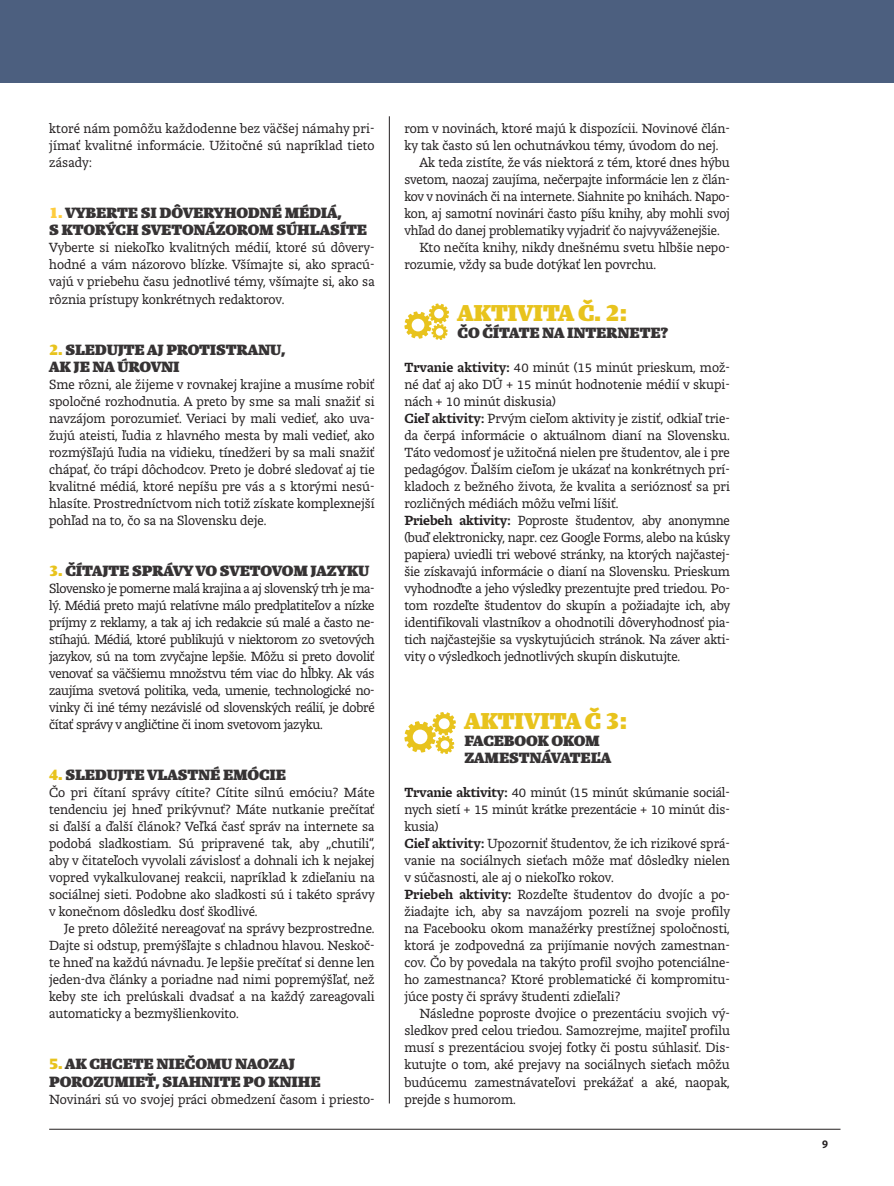
<style>
.page{position:relative;width:894px;height:1186px;background:#fff}
.page>*{position:absolute;margin:0;border:0;box-sizing:border-box;transform-origin:0 0}
.aktivita{font:900 25.5px "Lumin Display Std";letter-spacing:-.01em;color:#e8c31d}
.vynaska_nadpis_red{font:900 16.5px/17px "Lumin Display Std";letter-spacing:-.01em;color:#363334}
.medzititul2{font:900 16.5px "Lumin Display Std";letter-spacing:-.01em;color:#363334}
.text{font:300 14.7px/17px "Lumin Std";color:#231f20;text-align:justify}
.DO_PAGINY2{font:500 12px "Lumin Sans Std";color:#231f20}
.s1{color:#fecc3e}
.s2{color:#e8c31d}
.s3{font-weight:500}
</style>
<div class="page">
<hr style="left:49px;top:1128px;width:791px;height:1px;background:#231f20">
<svg style="left:404px;top:303px;width:45px;height:37px"></svg>
<svg style="left:404px;top:712px;width:52px;height:41px"></svg>
<hr style="left:389px;top:116px;width:1px;height:987px;background:#231f20">
<div style="left:0;top:0;width:893px;height:82px;background:#4c5f7f"></div>
<p class="text" style="left:49px;top:120px;width:327px">ktoré nám pomôžu každodenne bez väčšej námahy pri&shy;jímať kvalitné informácie. Užitočné sú napríklad tieto zásady:</p>
<p class="vynaska_nadpis_red" style="left:49px;top:204px;width:319px"><span class="s1">1.</span> VYBERTE SI DÔVERYHODNÉ MÉDIÁ,<br>S KTORÝCH SVETONÁZOROM SÚHLASÍTE</p>
<p class="text" style="left:49px;top:239px;width:327px">Vyberte si niekoľko kvalitných médií, ktoré sú dôvery&shy;hodné a vám názorovo blízke. Všímajte si, ako spracú&shy;vajú v priebehu času jednotlivé témy, všímajte si, ako sa rôznia prístupy konkrétnych redaktorov.</p>
<p class="vynaska_nadpis_red" style="left:49px;top:340px;width:238px"><span class="s2">2.</span> SLEDUJTE AJ PROTISTRANU,</p>
<p class="vynaska_nadpis_red" style="left:49px;top:357px;width:132px">AK JE NA ÚROVNI</p>
<p class="text" style="left:49px;top:375px;width:327px">Sme rôzni, ale žijeme v rovnakej krajine a musíme robiť spoločné rozhodnutia. A preto by sme sa mali snažiť si navzájom porozumieť. Veriaci by mali vedieť, ako uva&shy;žujú ateisti, ľudia z hlavného mesta by mali vedieť, ako rozmýšľajú ľudia na vidieku, tínedžeri by sa mali snažiť chápať, čo trápi dôchodcov. Preto je dobré sledovať aj tie kvalitné médiá, ktoré nepíšu pre vás a s ktorými nesú&shy;hlasíte. Prostredníctvom nich totiž získate komplexnejší pohľad na to, čo sa na Slovensku deje.</p>
<p class="vynaska_nadpis_red" style="left:49px;top:561px;width:322px"><span class="s2">3.</span> ČÍTAJTE SPRÁVY VO SVETOVOM JAZYKU</p>
<p class="text" style="left:49px;top:579px;width:327px">Slovensko je pomerne malá krajina a aj slovenský trh je ma&shy;lý. Médiá preto majú relatívne málo predplatiteľov a nízke príjmy z reklamy, a tak aj ich redakcie sú malé a často ne&shy;stíhajú. Médiá, ktoré publikujú v niektorom zo svetových jazykov, sú na tom zvyčajne lepšie. Môžu si preto dovoliť venovať sa väčšiemu množstvu tém viac do hĺbky. Ak vás zaujíma svetová politika, veda, umenie, technologické no&shy;vinky či iné témy nezávislé od slovenských reálií, je dobré čítať správy v angličtine či inom svetovom jazyku.</p>
<p class="vynaska_nadpis_red" style="left:49px;top:765px;width:238px"><span class="s2">4.</span> SLEDUJTE VLASTNÉ EMÓCIE</p>
<p class="text" style="left:49px;top:783px;width:327px">Čo pri čítaní správy cítite? Cítite silnú emóciu? Máte tendenciu jej hneď prikývnuť? Máte nutkanie prečítať si ďalší a ďalší článok? Veľká časť správ na internete sa podobá sladkostiam. Sú pripravené tak, aby „chutili“, aby v čitateľoch vyvolali závislosť a dohnali ich k nejakej vopred vykalkulovanej reakcii, napríklad k zdieľaniu na sociálnej sieti. Podobne ako sladkosti sú i takéto správy v konečnom dôsledku dosť škodlivé.</p>
<p class="text" style="left:49px;top:919px;width:327px;text-indent:15px">Je preto dôležité nereagovať na správy bezprostredne.<br>Dajte si odstup, premýšľajte s chladnou hlavou. Neskoč&shy;te hneď na každú návnadu. Je lepšie prečítať si denne len jeden-dva články a poriadne nad nimi popremýšľať, než keby ste ich prelúskali dvadsať a na každý zareagovali automaticky a bezmyšlienkovito.</p>
<p class="vynaska_nadpis_red" style="left:49px;top:1054px;width:247px"><span class="s2">5.</span> AK CHCETE NIEČOMU NAOZAJ</p>
<p class="vynaska_nadpis_red" style="left:49px;top:1071px;width:273px">POROZUMIEŤ, SIAHNITE PO KNIHE</p>
<p class="text" style="left:49px;top:1090px;width:327px">Novinári sú vo svojej práci obmedzení časom i priesto-</p>
<p class="text" style="left:404px;top:120px;width:327px">rom v novinách, ktoré majú k dispozícii. Novinové člán&shy;ky tak často sú len ochutnávkou témy, úvodom do nej.</p>
<p class="text" style="left:404px;top:154px;width:327px;text-indent:15px">Ak teda zistíte, že vás niektorá z tém, ktoré dnes hýbu svetom, naozaj zaujíma, nečerpajte informácie len z člán&shy;kov v novinách či na internete. Siahnite po knihách. Napo&shy;kon, aj samotní novinári často píšu knihy, aby mohli svoj vhľad do danej problematiky vyjadriť čo najvyváženejšie.</p>
<p class="text" style="left:404px;top:239px;width:327px;text-indent:15px">Kto nečíta knihy, nikdy dnešnému svetu hlbšie nepo&shy;rozumie, vždy sa bude dotýkať len povrchu.</p>
<p class="aktivita" style="left:457px;top:297px;width:171px">AKTIVITA Č. 2:</p>
<p class="medzititul2" style="left:457px;top:322px;width:212px">ČO ČÍTATE NA INTERNETE?</p>
<p class="text" style="left:404px;top:358px;width:327px"><span class="s3">Trvanie aktivity:</span> 40 minút (15 minút prieskum, mož&shy;né dať aj ako DÚ + 15 minút hodnotenie médií v skupi&shy;nách + 10 minút diskusia)</p>
<p class="text" style="left:404px;top:409px;width:327px"><span class="s3">Cieľ aktivity:</span> Prvým cieľom aktivity je zistiť, odkiaľ trie&shy;da čerpá informácie o aktuálnom dianí na Slovensku.<br>Táto vedomosť je užitočná nielen pre študentov, ale i pre pedagógov. Ďalším cieľom je ukázať na konkrétnych prí&shy;kladoch z bežného života, že kvalita a serióznosť sa pri rozličných médiách môžu veľmi líšiť.</p>
<p class="text" style="left:404px;top:511px;width:327px"><span class="s3">Priebeh aktivity:</span> Poproste študentov, aby anonymne (buď elektronicky, napr. cez Google Forms, alebo na kúsky papiera) uviedli tri webové stránky, na ktorých najčastej&shy;šie získavajú informácie o dianí na Slovensku. Prieskum vyhodnoďte a jeho výsledky prezentujte pred triedou. Po&shy;tom rozdeľte študentov do skupín a požiadajte ich, aby identifikovali vlastníkov a ohodnotili dôveryhodnosť pia&shy;tich najčastejšie sa vyskytujúcich stránok. Na záver akti&shy;vity o výsledkoch jednotlivých skupín diskutujte.</p>
<p class="aktivita" style="left:464px;top:705px;width:164px">AKTIVITA Č 3:</p>
<p class="medzititul2" style="left:464px;top:730px;width:137px">FACEBOOK OKOM</p>
<p class="medzititul2" style="left:464px;top:747px;width:148px">ZAMESTNÁVATEĽA</p>
<p class="text" style="left:404px;top:783px;width:327px"><span class="s3">Trvanie aktivity:</span> 40 minút (15 minút skúmanie sociál&shy;nych sietí + 15 minút krátke prezentácie + 10 minút dis&shy;kusia)</p>
<p class="text" style="left:404px;top:834px;width:327px"><span class="s3">Cieľ aktivity:</span> Upozorniť študentov, že ich rizikové sprá&shy;vanie na sociálnych sieťach môže mať dôsledky nielen v súčasnosti, ale aj o niekoľko rokov.</p>
<p class="text" style="left:404px;top:885px;width:327px"><span class="s3">Priebeh aktivity:</span> Rozdeľte študentov do dvojíc a po&shy;žiadajte ich, aby sa navzájom pozreli na svoje profily na Facebooku okom manažérky prestížnej spoločnosti, ktorá je zodpovedná za prijímanie nových zamestnan&shy;cov. Čo by povedala na takýto profil svojho potenciálne&shy;ho zamestnanca? Ktoré problematické či kompromitu&shy;júce posty či správy študenti zdieľali?</p>
<p class="text" style="left:404px;top:1005px;width:327px;text-indent:15px">Následne poproste dvojice o prezentáciu svojich vý&shy;sledkov pred celou triedou. Samozrejme, majiteľ profilu musí s prezentáciou svojej fotky či postu súhlasiť. Dis&shy;kutujte o tom, aké prejavy na sociálnych sieťach môžu budúcemu zamestnávateľovi prekážať a aké, naopak, prejde s humorom.</p>
<p class="DO_PAGINY2" style="left:822px;top:1137px;width:7px">9</p>
</div>
